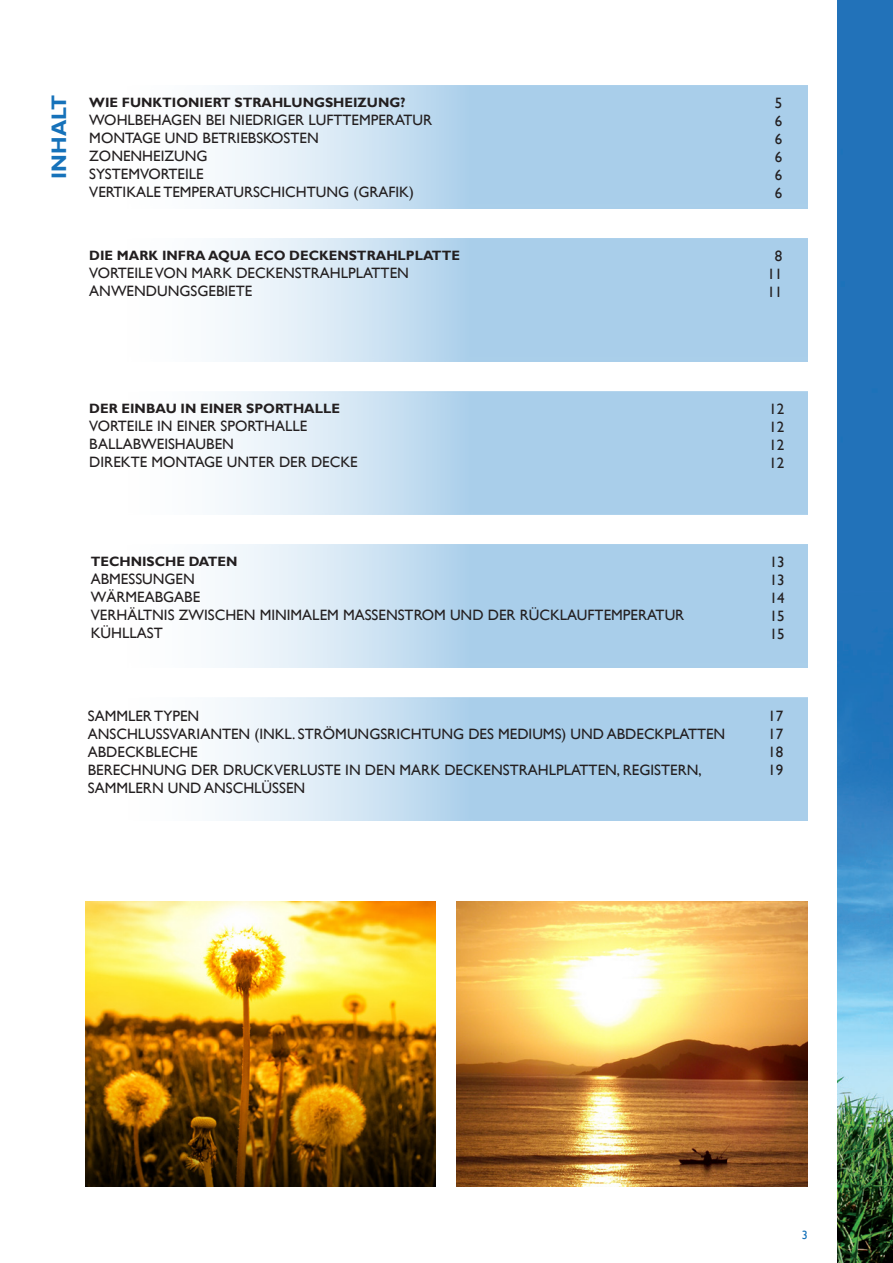
<style>
.page{position:relative;width:893px;height:1263px;background:#fff}
.page>*{position:absolute;margin:0;border:0;box-sizing:border-box;transform-origin:0 0}
.t1{font:700 21px "Gill Sans";color:#1672ba}
.t2{font:15px/18px "Gill Sans";color:#231f20}
.t3{font:700 13.5px "Gill Sans";color:#231f20}
.t4{font:12px "Gill Sans";color:#1672ba}
</style>
<div class="page">
<img style="left:837px;top:0;width:56px;height:1263px">
<svg style="left:219px;top:544px;width:589px;height:124px;background:#bbd8ee"></svg>
<svg style="left:218px;top:697px;width:590px;height:124px;background:#bcd8ee"></svg>
<svg style="left:218px;top:391px;width:590px;height:123px;background:#bcd8ee"></svg>
<svg style="left:219px;top:85px;width:589px;height:123px;background:#bbd8ee"></svg>
<svg style="left:219px;top:238px;width:589px;height:123px;background:#bbd8ee"></svg>
<img style="left:85px;top:901px;width:351px;height:285px">
<img style="left:457px;top:901px;width:351px;height:285px">
<p class="t1" style="left:46px;top:179px;width:86px;rotate:-90deg">INHALT</p>
<p class="t2" style="left:775px;top:94px;width:9px">5</p>
<p class="t3" style="left:89px;top:94px;width:318px">WIE FUNKTIONIERT STRAHLUNGSHEIZUNG?</p>
<p class="t2" style="left:89px;top:111px;width:344px">WOHLBEHAGEN BEI NIEDRIGER LUFTTEMPERATUR</p>
<p class="t2" style="left:89px;top:129px;width:231px">MONTAGE UND BETRIEBSKOSTEN</p>
<p class="t2" style="left:89px;top:147px;width:120px">ZONENHEIZUNG</p>
<p class="t2" style="left:89px;top:165px;width:116px">SYSTEMVORTEILE</p>
<p class="t2" style="left:89px;top:183px;width:326px">VERTIKALE TEMPERATURSCHICHTUNG (GRAFIK)</p>
<p class="t2" style="left:775px;top:112px;width:9px">6</p>
<p class="t2" style="left:775px;top:130px;width:9px">6</p>
<p class="t2" style="left:775px;top:148px;width:9px">6</p>
<p class="t2" style="left:775px;top:166px;width:9px">6</p>
<p class="t2" style="left:775px;top:184px;width:9px">6</p>
<p class="t3" style="left:89px;top:248px;width:372px">DIE MARK INFRA AQUA ECO DECKENSTRAHLPLATTE</p>
<p class="t2" style="left:89px;top:264px;width:321px">VORTEILE VON MARK DECKENSTRAHLPLATTEN</p>
<p class="t2" style="left:89px;top:282px;width:164px">ANWENDUNGSGEBIETE</p>
<p class="t3" style="left:89px;top:401px;width:252px">DER EINBAU IN EINER SPORTHALLE</p>
<p class="t2" style="left:89px;top:417px;width:219px">VORTEILE IN EINER SPORTHALLE</p>
<p class="t2" style="left:89px;top:435px;width:146px">BALLABWEISHAUBEN</p>
<p class="t2" style="left:89px;top:453px;width:270px">DIREKTE MONTAGE UNTER DER DECKE</p>
<p class="t3" style="left:91px;top:554px;width:148px">TECHNISCHE DATEN</p>
<p class="t2" style="left:91px;top:571px;width:106px">ABMESSUNGEN</p>
<p class="t2" style="left:91px;top:589px;width:111px">WÄRMEABGABE</p>
<p class="t2" style="left:91px;top:607px;width:595px">VERHÄLTNIS ZWISCHEN MINIMALEM MASSENSTROM UND DER RÜCKLAUFTEMPERATUR</p>
<p class="t2" style="left:91px;top:625px;width:74px">KÜHLLAST</p>
<p class="t2" style="left:88px;top:707px;width:113px">SAMMLER TYPEN</p>
<p class="t2" style="left:88px;top:725px;width:639px">ANSCHLUSSVARIANTEN (INKL. STRÖMUNGSRICHTUNG DES MEDIUMS) UND ABDECKPLATTEN</p>
<p class="t2" style="left:88px;top:743px;width:112px">ABDECKBLECHE</p>
<p class="t2" style="left:88px;top:761px;width:615px">BERECHNUNG DER DRUCKVERLUSTE IN DEN MARK DECKENSTRAHLPLATTEN, REGISTERN,</p>
<p class="t2" style="left:88px;top:779px;width:219px">SAMMLERN UND ANSCHLÜSSEN</p>
<p class="t2" style="left:775px;top:247px;width:9px">8</p>
<p class="t2" style="left:767px;top:265px;width:17px">11</p>
<p class="t2" style="left:767px;top:283px;width:17px">11</p>
<p class="t2" style="left:769px;top:401px;width:16px">12</p>
<p class="t2" style="left:769px;top:419px;width:16px">12</p>
<p class="t2" style="left:769px;top:437px;width:16px">12<br>12</p>
<p class="t2" style="left:770px;top:554px;width:16px">13</p>
<p class="t2" style="left:770px;top:572px;width:16px">13</p>
<p class="t2" style="left:770px;top:590px;width:16px">14</p>
<p class="t2" style="left:770px;top:608px;width:16px">15</p>
<p class="t2" style="left:770px;top:626px;width:16px">15</p>
<p class="t2" style="left:768px;top:707px;width:16px">17</p>
<p class="t2" style="left:768px;top:725px;width:16px">17</p>
<p class="t2" style="left:768px;top:743px;width:16px">18</p>
<p class="t2" style="left:768px;top:761px;width:16px">19</p>
<p class="t4" style="left:802px;top:1228px;width:7px">3</p>
</div>
